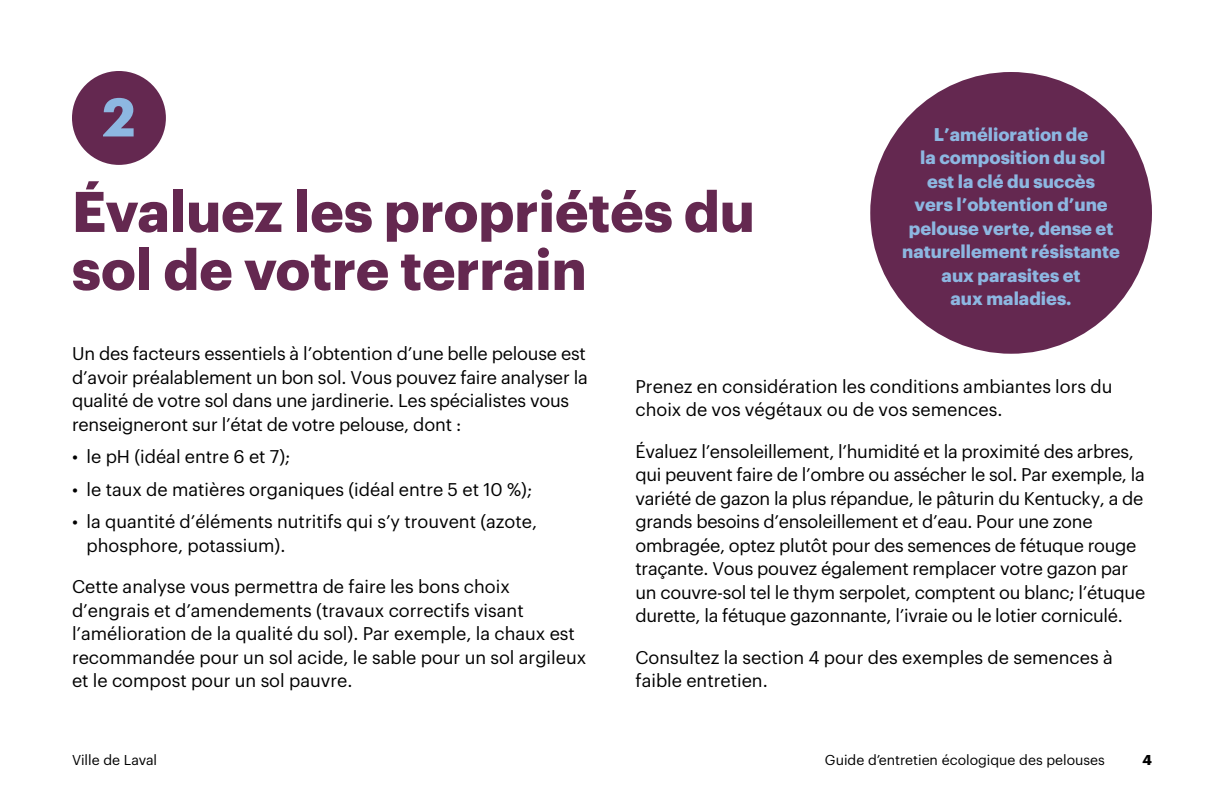
<style>
.page{position:relative;width:1224px;height:792px;background:#fff}
.page>*{position:absolute;margin:0;border:0;box-sizing:border-box;transform-origin:0 0}
.t1{font:700 56px/58px "Graphik";color:#642850}
.t2{font:700 53.2px "Graphik";color:#8db7e1}
.t3{font:18px/23.6px "Graphik";letter-spacing:-.01em;color:#000}
.t4{font:700 18px/23.6px "Graphik";color:#8db7e1;text-align:center}
.t5{font:14px "Graphik";color:#000}
.t6{font:700 14px "Graphik";color:#000}
</style>
<div class="page">
<div style="left:72px;top:71px;width:94px;height:94px;background:#642850;border-radius:50%"></div>
<div style="left:870px;top:72px;width:282px;height:282px;background:#642850;border-radius:50%"></div>
<h2 class="t2" style="left:103px;top:76px;width:34px">2</h2>
<h1 class="t1" style="left:72px;top:178px;width:684px">Évaluez les propriétés du sol de votre terrain</h1>
<p class="t4" style="left:902px;top:121px;width:219px">L’amélioration de<br>la composition du sol<br>est la clé du succès<br>vers l’obtention d’une pelouse verte, dense et naturellement résistante aux parasites et<br>aux maladies.</p>
<p class="t3" style="left:72px;top:340px;width:517px">Un des facteurs essentiels à l’obtention d’une belle pelouse est d’avoir préalablement un bon sol. Vous pouvez faire analyser la qualité de votre sol dans une jardinerie. Les spécialistes vous renseigneront sur l’état de votre pelouse, dont :</p>
<p class="t3" style="left:72px;top:443px;width:220px">• le pH (idéal entre 6 et 7);</p>
<p class="t3" style="left:72px;top:476px;width:462px">• le taux de matières organiques (idéal entre 5 et 10 %);</p>
<p class="t3" style="left:87px;top:508px;width:452px;text-indent:-15px">• la quantité d’éléments nutritifs qui s’y trouvent (azote, phosphore, potassium).</p>
<p class="t3" style="left:72px;top:573px;width:516px">Cette analyse vous permettra de faire les bons choix d’engrais et d’amendements (travaux correctifs visant l’amélioration de la qualité du sol). Par exemple, la chaux est recommandée pour un sol acide, le sable pour un sol argileux et le compost pour un sol pauvre.</p>
<p class="t3" style="left:635px;top:373px;width:478px">Prenez en considération les conditions ambiantes lors du choix de vos végétaux ou de vos semences.</p>
<p class="t3" style="left:635px;top:438px;width:511px">Évaluez l’ensoleillement, l’humidité et la proximité des arbres, qui peuvent faire de l’ombre ou assécher le sol. Par exemple, la variété de gazon la plus répandue, le pâturin du Kentucky, a de grands besoins d’ensoleillement et d’eau. Pour une zone ombragée, optez plutôt pour des semences de fétuque rouge traçante. Vous pouvez également remplacer votre gazon par un couvre-sol tel le thym serpolet, comptent ou blanc; l’étuque durette, la fétuque gazonnante, l’ivraie ou le lotier corniculé.</p>
<p class="t3" style="left:635px;top:644px;width:479px">Consultez la section 4 pour des exemples de semences à faible entretien.</p>
<p class="t5" style="left:72px;top:749px;width:87px">Ville de Laval</p>
<p class="t5" style="left:825px;top:749px;width:282px">Guide d’entretien écologique des pelouses</p>
<p class="t6" style="left:1143px;top:749px;width:11px">4</p>
</div>
